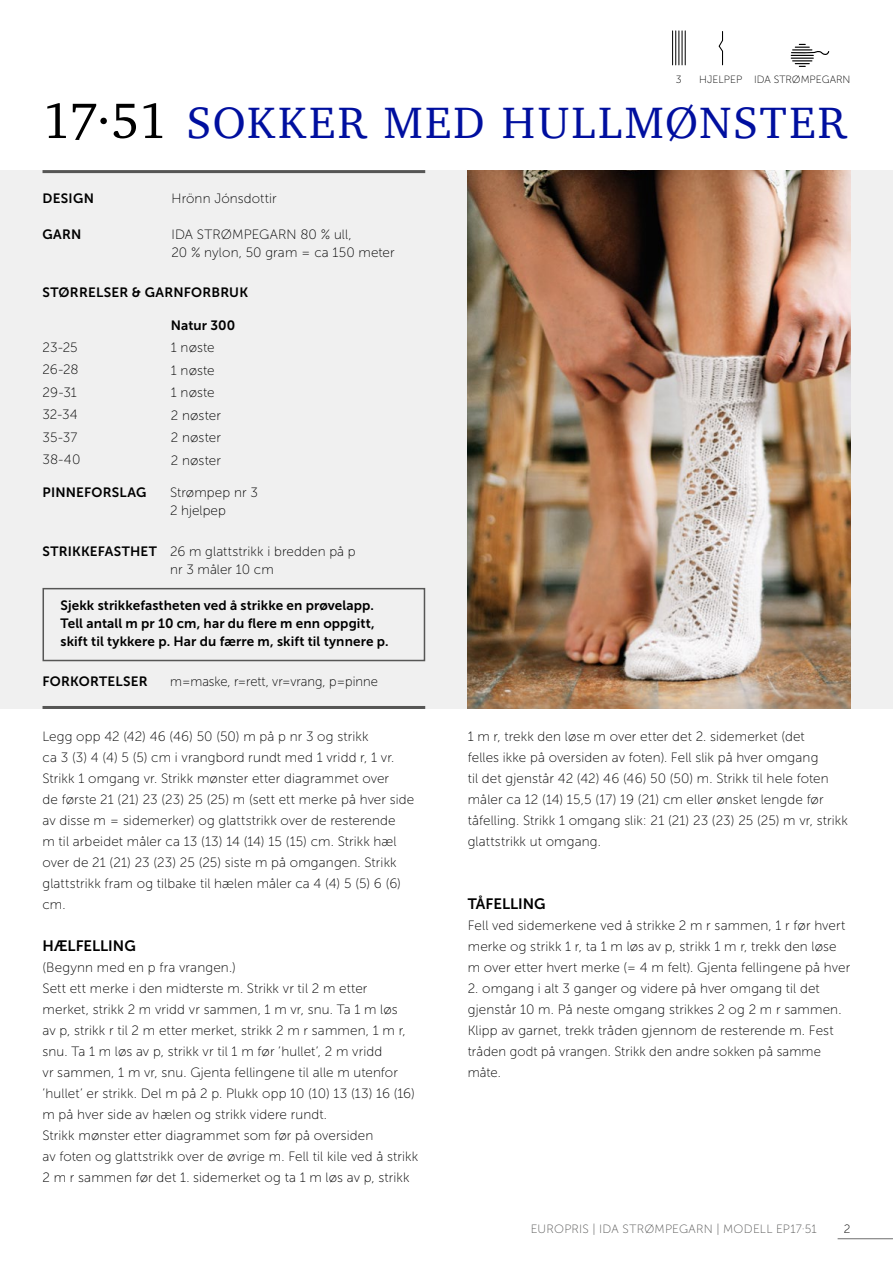
<style>
.page{position:relative;width:893px;height:1263px;background:#fff}
.page>*{position:absolute;margin:0;border:0;box-sizing:border-box;transform-origin:0 0}
.INNHOLD{font:45px "Charter";letter-spacing:.055em;color:#000f9f}
.INNHOLD-_Opps{font:15px "Museo Sans 700";color:#000}
.INNHOLD-_Opps-2{font:13.5px/21px "Museo Sans 100";letter-spacing:.01em;color:#000}
.INNHOLD-2{font:13.5px "Museo Sans 700";letter-spacing:.01em;color:#000}
.INNHOLD-3{font:13.5px/22.5px "Museo Sans 100";letter-spacing:.005em;color:#000}
.INNHOLD-4{font:13.5px "Museo Sans 100";letter-spacing:.005em;color:#000;scale:.96 1}
.t1{font:12px "Museo Sans 100";letter-spacing:.02em;color:#565655}
.t2{font:12px "Museo Sans 100";color:#000}
.t3{font:10.5px "Museo Sans 100";color:#000}
.s1{font-size:51px;color:#000}
.s2{font-family:"Museo Sans 700"}
</style>
<div class="page">
<hr style="left:838px;top:1238px;width:55px;height:1px;background:#6e6e6e">
<div style="left:0;top:170px;width:893px;height:539px;background:#f0f0f0"></div>
<hr style="left:43px;top:170px;width:382px;height:3px;background:#565655">
<hr style="left:43px;top:706px;width:382px;height:3px;background:#565655">
<img style="left:468px;top:170px;width:382px;height:539px">
<svg style="left:791px;top:44px;width:38px;height:23px"></svg>
<hr style="left:672px;top:30px;width:1px;height:35px;background:#000">
<hr style="left:675px;top:30px;width:1px;height:35px;background:#000">
<hr style="left:678px;top:30px;width:1px;height:35px;background:#000">
<hr style="left:682px;top:30px;width:1px;height:35px;background:#000">
<hr style="left:685px;top:30px;width:1px;height:35px;background:#000">
<svg style="left:718px;top:31px;width:6px;height:35px"></svg>
<div style="left:43px;top:588px;width:382px;height:73px;border:2px solid #565655"></div>
<p class="t3" style="left:676px;top:73px;width:7px">3</p>
<p class="t3" style="left:699px;top:73px;width:44px">HJELPEP</p>
<p class="t3" style="left:754px;top:74px;width:98px">IDA STRØMPEGARN</p>
<p class="INNHOLD" style="left:43px;top:84px;width:806px"><span class="s1">17∙51</span> SOKKER MED HULLMØNSTER</p>
<p class="INNHOLD-2" style="left:43px;top:190px;width:53px">DESIGN</p>
<p class="INNHOLD-3" style="left:172px;top:187px;width:107px">Hrönn Jónsdottir</p>
<p class="INNHOLD-2" style="left:43px;top:226px;width:40px">GARN</p>
<p class="INNHOLD-3" style="left:172px;top:223px;width:182px">IDA STRØMPEGARN 80 % ull,</p>
<p class="INNHOLD-3" style="left:172px;top:241px;width:225px">20 % nylon, 50 gram = ca 150 meter</p>
<p class="INNHOLD-2" style="left:43px;top:285px;width:207px">STØRRELSER &amp; GARNFORBRUK</p>
<p class="INNHOLD-3" style="left:43px;top:336px;width:39px">23-25<br>26-28<br>29-31<br>32-34<br>35-37<br>38-40</p>
<p class="INNHOLD-2" style="left:171px;top:318px;width:66px">Natur 300</p>
<p class="INNHOLD-3" style="left:171px;top:336px;width:45px">1 nøste</p>
<p class="INNHOLD-3" style="left:171px;top:359px;width:45px">1 nøste</p>
<p class="INNHOLD-3" style="left:171px;top:381px;width:45px">1 nøste</p>
<p class="INNHOLD-3" style="left:171px;top:404px;width:52px">2 nøster</p>
<p class="INNHOLD-3" style="left:171px;top:426px;width:52px">2 nøster</p>
<p class="INNHOLD-3" style="left:171px;top:449px;width:52px">2 nøster</p>
<p class="INNHOLD-2" style="left:43px;top:485px;width:105px">PINNEFORSLAG</p>
<p class="INNHOLD-3" style="left:170px;top:482px;width:89px">Strømpep nr 3</p>
<p class="INNHOLD-_Opps-2" style="left:170px;top:500px;width:57px">2 hjelpep</p>
<p class="INNHOLD-3" style="left:43px;top:540px;width:315px"><span class="s2">STRIKKEFASTHET</span> 26 m glattstrikk i bredden på p</p>
<p class="INNHOLD-3" style="left:170px;top:558px;width:105px">nr 3 måler 10 cm</p>
<p class="INNHOLD-2" style="left:61px;top:598px;width:315px">Sjekk strikkefastheten ved å strikke en prøvelapp.</p>
<p class="INNHOLD-2" style="left:61px;top:616px;width:316px">Tell antall m pr 10 cm, har du flere m enn oppgitt,</p>
<p class="INNHOLD-2" style="left:61px;top:634px;width:330px">skift til tykkere p. Har du færre m, skift til tynnere p.</p>
<p class="INNHOLD-2" style="left:43px;top:674px;width:107px">FORKORTELSER</p>
<p class="INNHOLD-4" style="left:170px;top:675px;width:218px">m=maske, r=rett, vr=vrang, p=pinne</p>
<p class="INNHOLD-_Opps-2" style="left:43px;top:726px;width:373px">Legg opp 42 (42) 46 (46) 50 (50) m på p nr 3 og strikk<br>ca 3 (3) 4 (4) 5 (5) cm i vrangbord rundt med 1 vridd r, 1 vr.<br>Strikk 1 omgang vr. Strikk mønster etter diagrammet over<br>de første 21 (21) 23 (23) 25 (25) m (sett ett merke på hver side av disse m = sidemerker) og glattstrikk over de resterende<br>m til arbeidet måler ca 13 (13) 14 (14) 15 (15) cm. Strikk hæl over de 21 (21) 23 (23) 25 (25) siste m på omgangen. Strikk glattstrikk fram og tilbake til hælen måler ca 4 (4) 5 (5) 6 (6) cm.</p>
<p class="INNHOLD-_Opps" style="left:43px;top:937px;width:95px">HÆLFELLING</p>
<p class="INNHOLD-_Opps-2" style="left:43px;top:957px;width:195px">(Begynn med en p fra vrangen.)</p>
<p class="INNHOLD-_Opps-2" style="left:43px;top:978px;width:374px">Sett ett merke i den midterste m. Strikk vr til 2 m etter merket, strikk 2 m vridd vr sammen, 1 m vr, snu. Ta 1 m løs<br>av p, strikk r til 2 m etter merket, strikk 2 m r sammen, 1 m r, snu. Ta 1 m løs av p, strikk vr til 1 m før ’hullet’, 2 m vridd<br>vr sammen, 1 m vr, snu. Gjenta fellingene til alle m utenfor ’hullet’ er strikk. Del m på 2 p. Plukk opp 10 (10) 13 (13) 16 (16) m på hver side av hælen og strikk videre rundt.</p>
<p class="INNHOLD-_Opps-2" style="left:43px;top:1125px;width:377px">Strikk mønster etter diagrammet som før på oversiden<br>av foten og glattstrikk over de øvrige m. Fell til kile ved å strikk<br>2 m r sammen før det 1. sidemerket og ta 1 m løs av p, strikk</p>
<p class="INNHOLD-_Opps-2" style="left:468px;top:726px;width:382px">1 m r, trekk den løse m over etter det 2. sidemerket (det<br>felles ikke på oversiden av foten). Fell slik på hver omgang<br>til det gjenstår 42 (42) 46 (46) 50 (50) m. Strikk til hele foten måler ca 12 (14) 15,5 (17) 19 (21) cm eller ønsket lengde før tåfelling. Strikk 1 omgang slik: 21 (21) 23 (23) 25 (25) m vr, strikk glattstrikk ut omgang.</p>
<p class="INNHOLD-_Opps" style="left:468px;top:895px;width:79px">TÅFELLING</p>
<p class="INNHOLD-_Opps-2" style="left:468px;top:915px;width:384px">Fell ved sidemerkene ved å strikke 2 m r sammen, 1 r før hvert merke og strikk 1 r, ta 1 m løs av p, strikk 1 m r, trekk den løse m over etter hvert merke (= 4 m felt). Gjenta fellingene på hver</p>
<p class="INNHOLD-_Opps-2" style="left:468px;top:978px;width:375px">2. omgang i alt 3 ganger og videre på hver omgang til det gjenstår 10 m. På neste omgang strikkes 2 og 2 m r sammen.</p>
<p class="INNHOLD-_Opps-2" style="left:468px;top:1020px;width:367px">Klipp av garnet, trekk tråden gjennom de resterende m. Fest tråden godt på vrangen. Strikk den andre sokken på samme måte.</p>
<p class="t1" style="left:531px;top:1222px;width:288px">EUROPRIS | IDA STRØMPEGARN | MODELL EP17·51</p>
<p class="t2" style="left:844px;top:1222px;width:8px">2</p>
</div>
